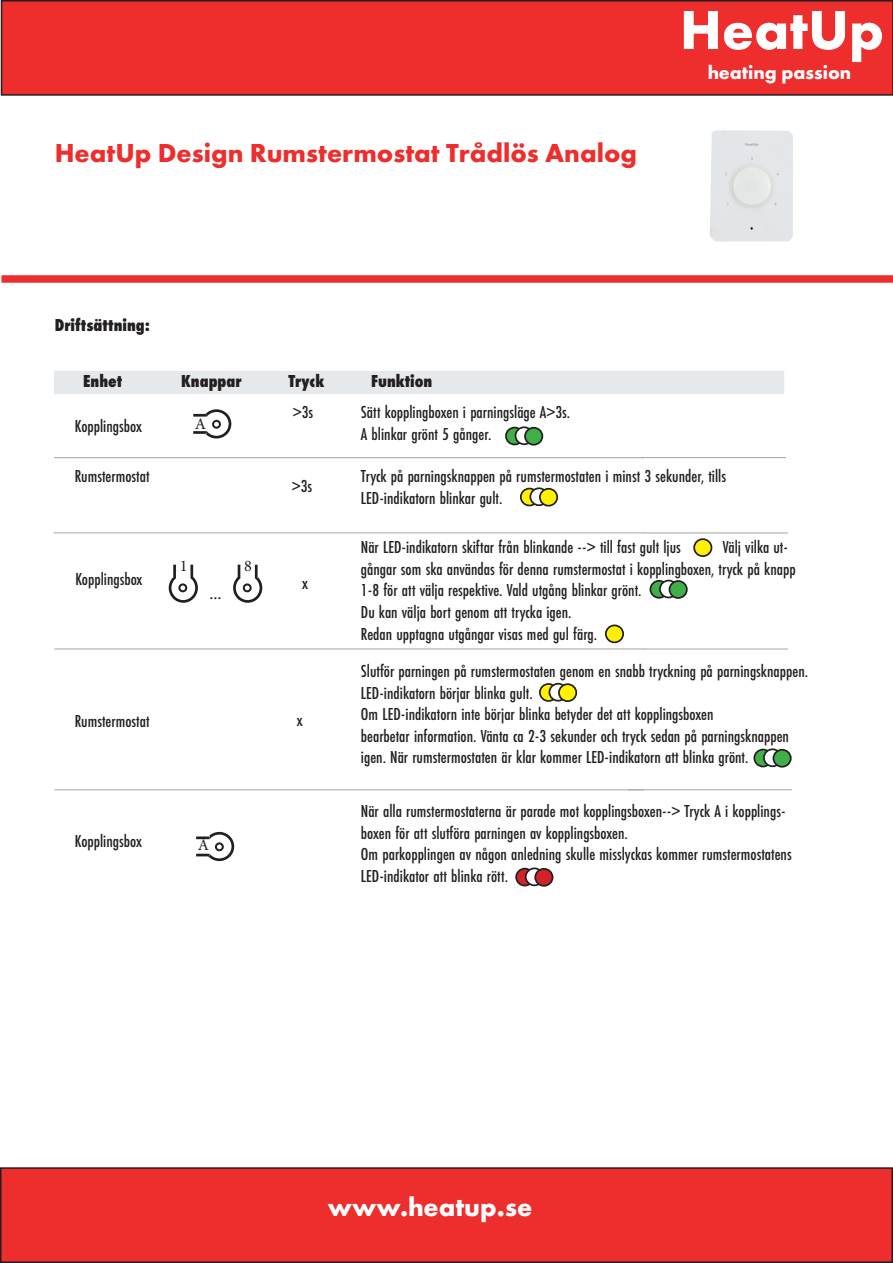
<style>
.page{position:relative;width:893px;height:1263px;background:#fff}
.page>*{position:absolute;margin:0;border:0;box-sizing:border-box;transform-origin:0 0}
.t1{font:700 57px "Futura PT";color:#fff}
.t2{font:700 27px "Futura PT";color:#ee2d2d}
.t3{font:700 27px "Futura PT";color:#fff}
.t4{font:700 19.5px "Futura PT";color:#fff}
.t5{font:500 18px/21.6px "Futura PT Cond";color:#231f20}
.t6{font:800 18px "Futura PT Cond";color:#231f20}
.t7{font:18px "Minion Pro";color:#231f20}
.t8{font:16.2px "Minion Pro";color:#231f20}
</style>
<div class="page">
<img style="left:710px;top:130px;width:83px;height:112px">
<div style="left:2px;top:1px;width:891px;height:94px;background:#ee2d2d"></div>
<div style="left:1px;top:0;width:892px;height:96px;border:2px solid #231f20"></div>
<div style="left:2px;top:275px;width:891px;height:8px;background:#ee2d2d"></div>
<div style="left:1px;top:1168px;width:891px;height:94px;background:#ee2d2d"></div>
<div style="left:0;top:1167px;width:893px;height:96px;border:2px solid #231f20"></div>
<hr style="left:54px;top:457px;width:590px;height:1px;background:#a1a6a9">
<hr style="left:641px;top:457px;width:145px;height:1px;background:#a1a6a9">
<div style="left:54px;top:371px;width:730px;height:23px;background:#e6e9eb"></div>
<div style="left:202px;top:409px;width:29px;height:29px;border:3px solid #231f20;border-radius:50%"></div>
<div style="left:193px;top:414px;width:14px;height:20px;background:#fff"></div>
<hr style="left:193px;top:431px;width:14px;height:3px;background:#231f20">
<hr style="left:193px;top:414px;width:14px;height:3px;background:#231f20">
<div style="left:212px;top:420px;width:9px;height:9px;border:2px solid #231f20;border-radius:50%"></div>
<hr style="left:54px;top:790px;width:590px;height:1px;background:#a1a6a9">
<hr style="left:629px;top:789px;width:163px;height:1px;background:#a1a6a9">
<div style="left:204px;top:832px;width:30px;height:29px;border:3px solid #231f20;border-radius:50%"></div>
<div style="left:196px;top:836px;width:14px;height:20px;background:#fff"></div>
<svg style="left:196px;top:854px;width:14px;height:2px"></svg>
<hr style="left:196px;top:836px;width:14px;height:3px;background:#231f20">
<div style="left:215px;top:842px;width:9px;height:9px;border:2px solid #231f20;border-radius:50%"></div>
<hr style="left:54px;top:533px;width:589px;height:1px;background:#a1a6a9">
<hr style="left:643px;top:533px;width:144px;height:1px;background:#a1a6a9">
<hr style="left:54px;top:649px;width:590px;height:1px;background:#a1a6a9">
<hr style="left:643px;top:649px;width:145px;height:1px;background:#a1a6a9">
<div style="left:233px;top:573px;width:29px;height:30px;border:3px solid #231f20;border-radius:50%"></div>
<div style="left:238px;top:565px;width:20px;height:13px;background:#fff"></div>
<svg style="left:238px;top:565px;width:2px;height:13px"></svg>
<svg style="left:255px;top:565px;width:3px;height:13px"></svg>
<div style="left:243px;top:583px;width:9px;height:9px;border:2px solid #231f20;border-radius:50%"></div>
<div style="left:169px;top:573px;width:29px;height:30px;border:3px solid #231f20;border-radius:50%"></div>
<div style="left:173px;top:565px;width:20px;height:13px;background:#fff"></div>
<svg style="left:173px;top:565px;width:3px;height:13px"></svg>
<svg style="left:190px;top:565px;width:3px;height:13px"></svg>
<div style="left:178px;top:583px;width:9px;height:9px;border:2px solid #231f20;border-radius:50%"></div>
<div style="left:521px;top:488px;width:17px;height:17px;background:#fff101;border-radius:50%"></div>
<div style="left:520px;top:488px;width:19px;height:18px;border:2px solid #231f20;border-radius:50%"></div>
<svg style="left:530px;top:488px;width:18px;height:17px"></svg>
<div style="left:529px;top:487px;width:20px;height:19px;border:2px solid #231f20;border-radius:50%"></div>
<div style="left:540px;top:489px;width:17px;height:17px;background:#fff101;border-radius:50%"></div>
<div style="left:539px;top:488px;width:19px;height:19px;border:2px solid #231f20;border-radius:50%"></div>
<svg style="left:650px;top:581px;width:18px;height:17px"></svg>
<div style="left:649px;top:580px;width:20px;height:19px;border:2px solid #231f20;border-radius:50%"></div>
<svg style="left:660px;top:580px;width:17px;height:17px"></svg>
<div style="left:659px;top:580px;width:19px;height:18px;border:2px solid #231f20;border-radius:50%"></div>
<div style="left:669px;top:581px;width:18px;height:17px;background:#40ae49;border-radius:50%"></div>
<div style="left:669px;top:580px;width:19px;height:19px;border:2px solid #231f20;border-radius:50%"></div>
<div style="left:694px;top:539px;width:17px;height:17px;background:#fff101;border-radius:50%"></div>
<div style="left:693px;top:538px;width:19px;height:19px;border:2px solid #231f20;border-radius:50%"></div>
<div style="left:606px;top:625px;width:17px;height:17px;background:#fff101;border-radius:50%"></div>
<div style="left:605px;top:624px;width:19px;height:19px;border:2px solid #231f20;border-radius:50%"></div>
<svg style="left:506px;top:427px;width:17px;height:17px"></svg>
<div style="left:505px;top:427px;width:19px;height:18px;border:2px solid #231f20;border-radius:50%"></div>
<div style="left:515px;top:427px;width:18px;height:17px;background:#fff;border-radius:50%"></div>
<div style="left:515px;top:426px;width:19px;height:19px;border:2px solid #231f20;border-radius:50%"></div>
<div style="left:525px;top:428px;width:17px;height:17px;background:#40ae49;border-radius:50%"></div>
<div style="left:524px;top:427px;width:19px;height:19px;border:2px solid #231f20;border-radius:50%"></div>
<svg style="left:540px;top:684px;width:17px;height:17px"></svg>
<div style="left:539px;top:683px;width:19px;height:19px;border:2px solid #231f20;border-radius:50%"></div>
<div style="left:549px;top:684px;width:18px;height:17px;background:#fff;border-radius:50%"></div>
<div style="left:549px;top:683px;width:19px;height:18px;border:2px solid #231f20;border-radius:50%"></div>
<div style="left:559px;top:684px;width:17px;height:17px;background:#fff101;border-radius:50%"></div>
<div style="left:558px;top:683px;width:19px;height:19px;border:2px solid #231f20;border-radius:50%"></div>
<div style="left:754px;top:749px;width:18px;height:17px;background:#40ae49;border-radius:50%"></div>
<div style="left:753px;top:749px;width:19px;height:18px;border:2px solid #231f20;border-radius:50%"></div>
<svg style="left:764px;top:749px;width:17px;height:17px"></svg>
<div style="left:763px;top:748px;width:19px;height:19px;border:2px solid #231f20;border-radius:50%"></div>
<div style="left:773px;top:750px;width:18px;height:17px;background:#40ae49;border-radius:50%"></div>
<div style="left:773px;top:749px;width:19px;height:18px;border:2px solid #231f20;border-radius:50%"></div>
<div style="left:516px;top:869px;width:17px;height:16px;background:#d1232a;border-radius:50%"></div>
<div style="left:515px;top:868px;width:19px;height:18px;border:2px solid #231f20;border-radius:50%"></div>
<div style="left:526px;top:868px;width:17px;height:17px;background:#fff;border-radius:50%"></div>
<div style="left:525px;top:867px;width:19px;height:19px;border:2px solid #231f20;border-radius:50%"></div>
<div style="left:535px;top:869px;width:18px;height:17px;background:#d1232a;border-radius:50%"></div>
<div style="left:534px;top:868px;width:19px;height:19px;border:2px solid #231f20;border-radius:50%"></div>
<h2 class="t2" style="left:55px;top:135px;width:584px">HeatUp Design Rumstermostat Trådlös Analog</h2>
<h1 class="t1" style="left:680px;top:-7px;width:206px">HeatUp</h1>
<p class="t4" style="left:708px;top:60px;width:145px">heating passion</p>
<p class="t6" style="left:55px;top:314px;width:97px">Driftsättning:</p>
<p class="t6" style="left:83px;top:370px;width:40px">Enhet</p>
<p class="t6" style="left:288px;top:370px;width:37px">Tryck</p>
<p class="t6" style="left:371px;top:370px;width:63px">Funktion</p>
<p class="t8" style="left:195px;top:413px;width:13px">A</p>
<p class="t6" style="left:181px;top:370px;width:62px">Knappar</p>
<p class="t5" style="left:293px;top:401px;width:22px">&gt;3s</p>
<p class="t5" style="left:361px;top:401px;width:211px">Sätt kopplingboxen i parningsläge A&gt;3s.<br>A blinkar grönt 5 gånger.</p>
<p class="t5" style="left:292px;top:475px;width:22px">&gt;3s</p>
<p class="t5" style="left:75px;top:415px;width:69px">Kopplingsbox</p>
<p class="t5" style="left:75px;top:466px;width:76px">Rumstermostat</p>
<p class="t5" style="left:361px;top:466px;width:367px">Tryck på parningsknappen på rumstermostaten i minst 3 sekunder, tills<br>LED-indikatorn blinkar gult.</p>
<p class="t5" style="left:75px;top:568px;width:69px">Kopplingsbox</p>
<p class="t8" style="left:180px;top:555px;width:9px">1</p>
<p class="t8" style="left:244px;top:555px;width:9px">8</p>
<p class="t7" style="left:209px;top:581px;width:14px">...</p>
<p class="t5" style="left:302px;top:572px;width:7px">x</p>
<p class="t5" style="left:75px;top:710px;width:76px">Rumstermostat</p>
<p class="t5" style="left:75px;top:830px;width:69px">Kopplingsbox</p>
<p class="t8" style="left:198px;top:834px;width:13px">A</p>
<p class="t5" style="left:297px;top:709px;width:7px">x</p>
<p class="t5" style="left:361px;top:536px;width:321px">När LED-indikatorn skiftar från blinkande --&gt; till fast gult ljus</p>
<p class="t5" style="left:361px;top:536px;width:436px;text-indent:362px">Välj vilka ut&shy;gångar som ska användas för denna rumstermostat i kopplingboxen, tryck på knapp 1-8 för att välja respektive. Vald utgång blinkar grönt.<br>Du kan välja bort genom att trycka igen.<br>Redan upptagna utgångar visas med gul färg.</p>
<p class="t5" style="left:361px;top:660px;width:449px">Slutför parningen på rumstermostaten genom en snabb tryckning på parningsknappen.<br>LED-indikatorn börjar blinka gult.<br>Om LED-indikatorn inte börjar blinka betyder det att kopplingsboxen<br>bearbetar information. Vänta ca 2-3 sekunder och tryck sedan på parningsknappen igen. När rumstermostaten är klar kommer LED-indikatorn att blinka grönt.</p>
<p class="t5" style="left:361px;top:800px;width:432px">När alla rumstermostaterna är parade mot kopplingsboxen--&gt; Tryck A i kopplings&shy;boxen för att slutföra parningen av kopplingsboxen.<br>Om parkopplingen av någon anledning skulle misslyckas kommer rumstermostatens LED-indikator att blinka rött.</p>
<h2 class="t3" style="left:328px;top:1190px;width:206px">www.heatup.se</h2>
</div>
